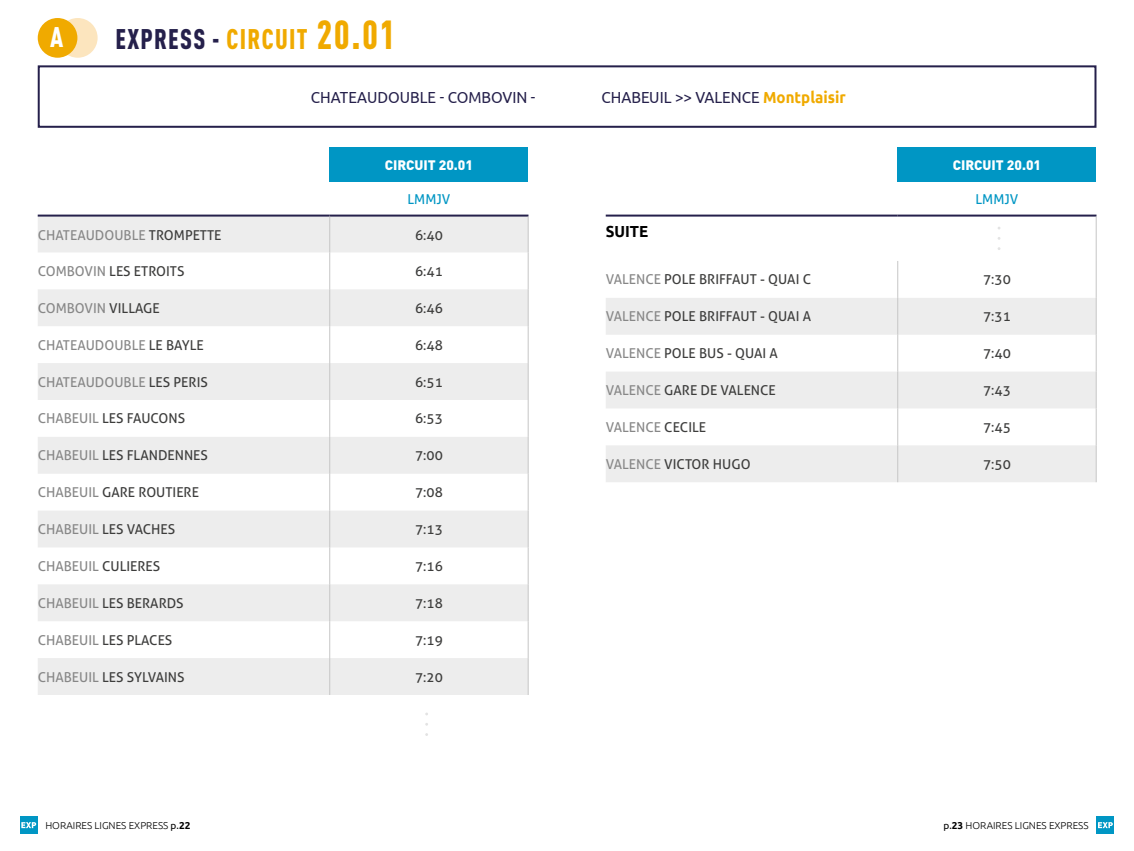
<style>
.page{position:relative;width:1134px;height:851px;background:#fff}
.page>*{position:absolute;margin:0;border:0;box-sizing:border-box;transform-origin:0 0}
.t1{font:900 28px "DIN Cond";letter-spacing:.05em;color:#25204b;scale:.91 1}
.t2{font:900 28px "DIN Cond";color:#fff;scale:.91 1}
.t3{font:16px "Ubuntu";color:#25204b;scale:.94 1}
.t4{font:700 16px "Ubuntu";color:#000;scale:.94 1}
.t5{font:13.6px "Aller";color:#3d3d3c}
.t6{font:13.6px "Aller";color:#878787}
.t7{font:900 13.6px "DIN";color:#fff}
.t8{font:13.6px "Aller";color:#0096c4}
.t9{font:300 10px "Ubuntu";color:#000}
.s1{color:#f0aa00}
.s2{font-size:40px;color:#f0aa00}
.s3{font-weight:700;color:#f0aa00}
.s4{color:#3d3d3c}
.s5{color:#878787}
.s6{font-weight:400}
.s7{font-weight:700}
</style>
<div class="page">
<div style="left:20px;top:816px;width:17px;height:17px;background:#0096c4"></div>
<svg style="left:21px;top:822px;width:15px;height:6px"></svg>
<div style="left:1096px;top:816px;width:18px;height:17px;background:#0096c4"></div>
<svg style="left:1098px;top:822px;width:15px;height:6px"></svg>
<div style="left:330px;top:147px;width:198px;height:34px;background:#0096c4"></div>
<svg style="left:38px;top:216px;width:490px;height:478px;fill:#ededed"></svg>
<hr style="left:38px;top:214px;width:292px;height:2px;background:#25204b">
<hr style="left:330px;top:214px;width:198px;height:2px;background:#25204b">
<hr style="left:329px;top:216px;width:1px;height:36px;background:#c6c6c6">
<hr style="left:528px;top:216px;width:1px;height:36px;background:#c6c6c6">
<hr style="left:329px;top:252px;width:1px;height:37px;background:#c6c6c6">
<hr style="left:528px;top:252px;width:1px;height:37px;background:#c6c6c6">
<hr style="left:329px;top:289px;width:1px;height:37px;background:#c6c6c6">
<hr style="left:528px;top:289px;width:1px;height:37px;background:#c6c6c6">
<hr style="left:329px;top:326px;width:1px;height:37px;background:#c6c6c6">
<hr style="left:528px;top:326px;width:1px;height:37px;background:#c6c6c6">
<hr style="left:329px;top:363px;width:1px;height:37px;background:#c6c6c6">
<hr style="left:528px;top:363px;width:1px;height:37px;background:#c6c6c6">
<hr style="left:329px;top:400px;width:1px;height:37px;background:#c6c6c6">
<hr style="left:528px;top:400px;width:1px;height:37px;background:#c6c6c6">
<hr style="left:329px;top:437px;width:1px;height:36px;background:#c6c6c6">
<hr style="left:528px;top:437px;width:1px;height:36px;background:#c6c6c6">
<hr style="left:329px;top:473px;width:1px;height:37px;background:#c6c6c6">
<hr style="left:528px;top:473px;width:1px;height:37px;background:#c6c6c6">
<hr style="left:329px;top:510px;width:1px;height:37px;background:#c6c6c6">
<hr style="left:528px;top:510px;width:1px;height:37px;background:#c6c6c6">
<hr style="left:329px;top:547px;width:1px;height:37px;background:#c6c6c6">
<hr style="left:528px;top:547px;width:1px;height:37px;background:#c6c6c6">
<hr style="left:329px;top:584px;width:1px;height:37px;background:#c6c6c6">
<hr style="left:528px;top:584px;width:1px;height:37px;background:#c6c6c6">
<hr style="left:329px;top:621px;width:1px;height:37px;background:#c6c6c6">
<hr style="left:528px;top:621px;width:1px;height:37px;background:#c6c6c6">
<hr style="left:329px;top:658px;width:1px;height:36px;background:#c6c6c6">
<hr style="left:528px;top:658px;width:1px;height:36px;background:#c6c6c6">
<div style="left:898px;top:147px;width:198px;height:34px;background:#0096c4"></div>
<svg style="left:606px;top:298px;width:490px;height:184px;fill:#ededed"></svg>
<hr style="left:606px;top:214px;width:292px;height:2px;background:#25204b">
<hr style="left:898px;top:214px;width:198px;height:2px;background:#25204b">
<hr style="left:1096px;top:216px;width:1px;height:45px;background:#c6c6c6">
<hr style="left:897px;top:261px;width:1px;height:37px;background:#c6c6c6">
<hr style="left:1096px;top:261px;width:1px;height:37px;background:#c6c6c6">
<hr style="left:897px;top:298px;width:1px;height:36px;background:#c6c6c6">
<hr style="left:1096px;top:298px;width:1px;height:36px;background:#c6c6c6">
<hr style="left:897px;top:334px;width:1px;height:37px;background:#c6c6c6">
<hr style="left:1096px;top:334px;width:1px;height:37px;background:#c6c6c6">
<hr style="left:897px;top:371px;width:1px;height:37px;background:#c6c6c6">
<hr style="left:1096px;top:371px;width:1px;height:37px;background:#c6c6c6">
<hr style="left:897px;top:408px;width:1px;height:37px;background:#c6c6c6">
<hr style="left:1096px;top:408px;width:1px;height:37px;background:#c6c6c6">
<hr style="left:897px;top:445px;width:1px;height:37px;background:#c6c6c6">
<hr style="left:1096px;top:445px;width:1px;height:37px;background:#c6c6c6">
<div style="left:58px;top:18px;width:40px;height:40px;background:#fce5be;border-radius:50%"></div>
<div style="left:38px;top:18px;width:39px;height:40px;background:#f0aa00;border-radius:50%"></div>
<div style="left:38px;top:65px;width:1058px;height:63px;border:2px solid #25204b"></div>
<h1 class="t2" style="left:50px;top:19px;width:16px">A</h1>
<h1 class="t1" style="left:116px;top:22px;width:309px">EXPRESS - <span class="s1">CIRCUIT</span> <span class="s2">20.01</span></h1>
<p class="t3" style="left:311px;top:87px;width:240px">CHATEAUDOUBLE - COMBOVIN -</p>
<p class="t3" style="left:601px;top:87px;width:262px">CHABEUIL &gt;&gt; VALENCE <span class="s3">Montplaisir</span></p>
<p class="t7" style="left:385px;top:156px;width:90px">CIRCUIT 20.01</p>
<p class="t8" style="left:407px;top:190px;width:44px">LMMJV</p>
<p class="t7" style="left:953px;top:156px;width:90px">CIRCUIT 20.01</p>
<p class="t8" style="left:975px;top:190px;width:44px">LMMJV</p>
<p class="t6" style="left:38px;top:226px;width:185px">CHATEAUDOUBLE <span class="s4">TROMPETTE</span></p>
<p class="t5" style="left:415px;top:226px;width:29px">6:40</p>
<p class="t5" style="left:38px;top:263px;width:148px"><span class="s5">COMBOVIN</span> LES ETROITS</p>
<p class="t5" style="left:415px;top:263px;width:29px">6:41</p>
<p class="t6" style="left:38px;top:299px;width:123px">COMBOVIN <span class="s4">VILLAGE</span></p>
<p class="t5" style="left:415px;top:299px;width:29px">6:46</p>
<p class="t6" style="left:38px;top:336px;width:168px">CHATEAUDOUBLE <span class="s4">LE BAYLE</span></p>
<p class="t5" style="left:415px;top:336px;width:29px">6:48</p>
<p class="t6" style="left:38px;top:373px;width:172px">CHATEAUDOUBLE <span class="s4">LES PERIS</span></p>
<p class="t5" style="left:415px;top:373px;width:29px">6:51</p>
<p class="t5" style="left:38px;top:410px;width:149px"><span class="s5">CHABEUIL</span> LES FAUCONS</p>
<p class="t5" style="left:415px;top:410px;width:29px">6:53</p>
<p class="t5" style="left:38px;top:447px;width:172px"><span class="s5">CHABEUIL</span> LES FLANDENNES</p>
<p class="t5" style="left:415px;top:447px;width:29px">7:00</p>
<p class="t5" style="left:38px;top:484px;width:163px"><span class="s5">CHABEUIL</span> GARE ROUTIERE</p>
<p class="t5" style="left:415px;top:484px;width:29px">7:08</p>
<p class="t5" style="left:38px;top:521px;width:139px"><span class="s5">CHABEUIL</span> LES VACHES</p>
<p class="t5" style="left:415px;top:521px;width:29px">7:13</p>
<p class="t6" style="left:38px;top:557px;width:124px">CHABEUIL <span class="s4">CULIERES</span></p>
<p class="t5" style="left:415px;top:557px;width:29px">7:16</p>
<p class="t5" style="left:38px;top:594px;width:147px"><span class="s5">CHABEUIL</span> LES BERARDS</p>
<p class="t5" style="left:415px;top:594px;width:29px">7:18</p>
<p class="t5" style="left:38px;top:631px;width:136px"><span class="s5">CHABEUIL</span> LES PLACES</p>
<p class="t5" style="left:415px;top:631px;width:29px">7:19</p>
<p class="t5" style="left:38px;top:668px;width:148px"><span class="s5">CHABEUIL</span> LES SYLVAINS</p>
<p class="t5" style="left:415px;top:668px;width:29px">7:20</p>
<p class="t4" style="left:606px;top:222px;width:47px">SUITE</p>
<p class="t5" style="left:606px;top:271px;width:207px"><span class="s5">VALENCE</span> POLE BRIFFAUT - QUAI C</p>
<p class="t5" style="left:983px;top:271px;width:29px">7:30</p>
<p class="t5" style="left:606px;top:308px;width:207px"><span class="s5">VALENCE</span> POLE BRIFFAUT - QUAI A</p>
<p class="t5" style="left:983px;top:308px;width:29px">7:31</p>
<p class="t5" style="left:606px;top:345px;width:174px"><span class="s5">VALENCE</span> POLE BUS - QUAI A</p>
<p class="t5" style="left:983px;top:345px;width:29px">7:40</p>
<p class="t5" style="left:606px;top:382px;width:172px"><span class="s5">VALENCE</span> GARE DE VALENCE</p>
<p class="t5" style="left:983px;top:382px;width:29px">7:43</p>
<p class="t6" style="left:606px;top:419px;width:102px">VALENCE <span class="s4">CECILE</span></p>
<p class="t5" style="left:983px;top:419px;width:29px">7:45</p>
<p class="t5" style="left:606px;top:455px;width:146px"><span class="s5">VALENCE</span> VICTOR HUGO</p>
<p class="t5" style="left:983px;top:455px;width:29px">7:50</p>
<p class="t9" style="left:45px;top:819px;width:147px">HORAIRES LIGNES EXPRESS <span class="s6">p.</span><span class="s7">22</span></p>
<p class="t9" style="left:943px;top:819px;width:147px"><span class="s6">p.</span><span class="s7">23</span> HORAIRES LIGNES EXPRESS</p>
</div>
